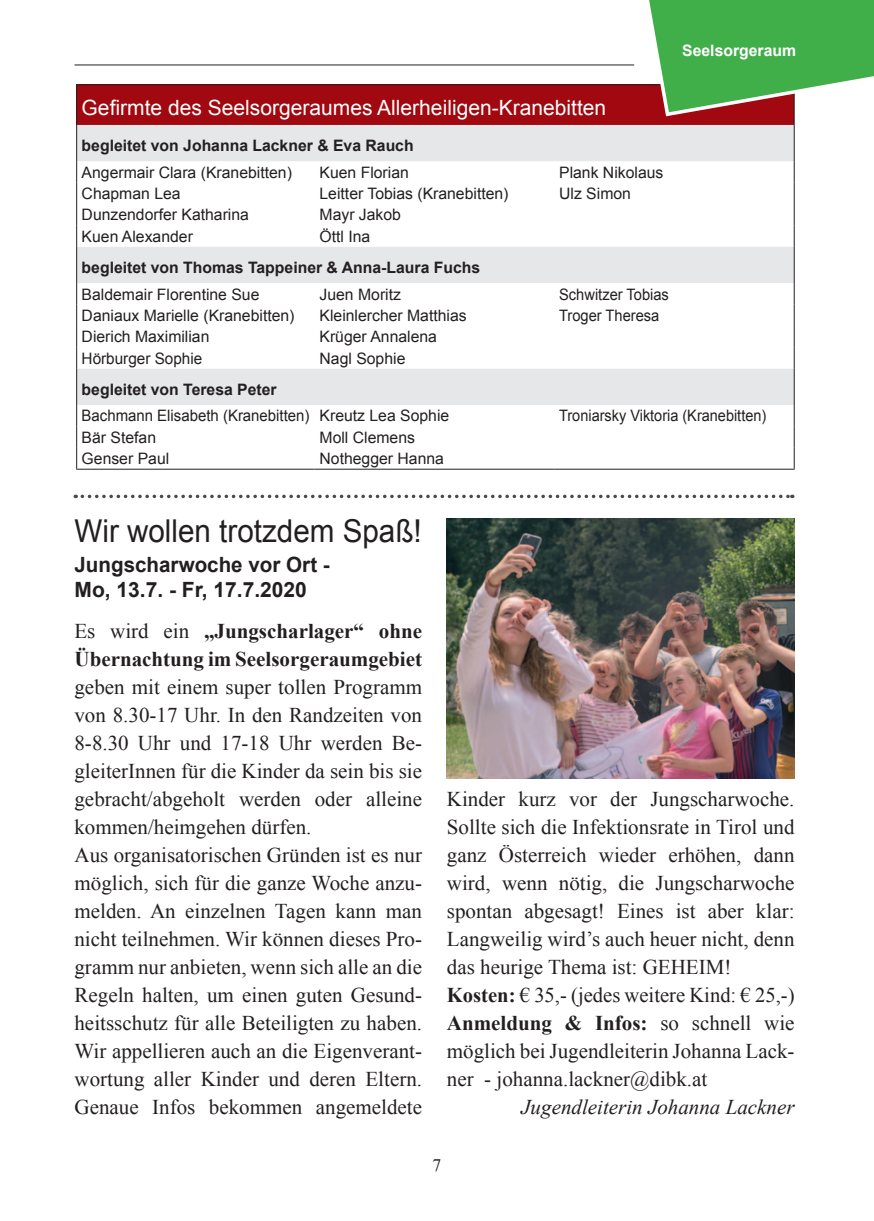
<style>
.page{position:relative;width:874px;height:1221px;background:#fff}
.page>*{position:absolute;margin:0;border:0;box-sizing:border-box;transform-origin:0 0}
.t1{font:31.5px "Arial";color:#231f20;scale:.94 1}
.t2{font:21px/28px "Times New Roman";color:#231f20}
.t3{font:700 21px/28px "Times New Roman";color:#231f20}
.t4{font:21px "Arial";color:#fff}
.t5{font:700 21px/25.2px "Arial";color:#231f20}
.t6{font:italic 21px "Times New Roman";color:#231f20}
.t7{font:17.5px "Times New Roman";color:#231f20}
.t8{font:15.75px "Arial";color:#231f20}
.t9{font:700 15.75px "Arial";color:#231f20}
.t10{font:15.75px "Arial";color:#231f20;scale:.95 1}
.t11{font:15.75px "Arial";color:#231f20;scale:.92 1}
.t12{font:15.75px "Arial";color:#231f20;scale:.93 1}
.t13{font:700 15.75px "Arial";color:#fff}
.s1{font-weight:400}
.s2{font-weight:700}
</style>
<div class="page">
<img style="left:446px;top:519px;width:348px;height:259px">
<div style="left:77px;top:85px;width:716px;height:40px;background:#a1080f"></div>
<svg style="left:77px;top:125px;width:716px;height:280px"></svg>
<hr style="left:76px;top:84px;width:238px;height:1px;background:#231f20">
<hr style="left:76px;top:85px;width:1px;height:40px;background:#231f20">
<hr style="left:314px;top:84px;width:240px;height:1px;background:#231f20">
<hr style="left:554px;top:84px;width:240px;height:1px;background:#231f20">
<hr style="left:793px;top:85px;width:1px;height:40px;background:#231f20">
<hr style="left:76px;top:125px;width:1px;height:36px;background:#231f20">
<hr style="left:793px;top:125px;width:1px;height:36px;background:#231f20">
<svg style="left:76px;top:161px;width:1px;height:86px"></svg>
<svg style="left:793px;top:161px;width:1px;height:86px"></svg>
<hr style="left:76px;top:247px;width:1px;height:36px;background:#231f20">
<hr style="left:793px;top:247px;width:1px;height:36px;background:#231f20">
<svg style="left:76px;top:283px;width:1px;height:86px"></svg>
<svg style="left:793px;top:283px;width:1px;height:86px"></svg>
<hr style="left:76px;top:369px;width:1px;height:36px;background:#231f20">
<hr style="left:793px;top:369px;width:1px;height:36px;background:#231f20">
<svg style="left:76px;top:405px;width:1px;height:63px"></svg>
<svg style="left:793px;top:405px;width:1px;height:63px"></svg>
<hr style="left:76px;top:468px;width:238px;height:1px;background:#231f20">
<hr style="left:314px;top:468px;width:240px;height:1px;background:#231f20">
<hr style="left:554px;top:468px;width:240px;height:1px;background:#231f20">
<svg style="left:82px;top:494px;width:710px;height:4px"></svg>
<svg style="left:629px;top:0;width:244px;height:118px"></svg>
<hr style="left:74px;top:64px;width:559px;height:1px;background:#231f20">
<p class="t13" style="left:682px;top:40px;width:115px">Seelsorgeraum</p>
<p class="t4" style="left:82px;top:94px;width:526px">Gefirmte des Seelsorgeraumes Allerheiligen-Kranebitten</p>
<p class="t9" style="left:82px;top:135px;width:333px">begleitet von Johanna Lackner &amp; Eva Rauch</p>
<p class="t8" style="left:82px;top:162px;width:212px">Angermair Clara (Kranebitten)</p>
<p class="t8" style="left:319px;top:162px;width:91px">Kuen Florian</p>
<p class="t8" style="left:559px;top:162px;width:106px">Plank Nikolaus</p>
<p class="t8" style="left:82px;top:183px;width:100px">Chapman Lea</p>
<p class="t8" style="left:319px;top:183px;width:190px">Leitter Tobias (Kranebitten)</p>
<p class="t8" style="left:559px;top:183px;width:73px">Ulz Simon</p>
<p class="t8" style="left:82px;top:204px;width:169px">Dunzendorfer Katharina</p>
<p class="t8" style="left:319px;top:204px;width:83px">Mayr Jakob</p>
<p class="t8" style="left:82px;top:226px;width:113px">Kuen Alexander</p>
<p class="t8" style="left:319px;top:226px;width:52px">Öttl Ina</p>
<p class="t9" style="left:82px;top:257px;width:400px">begleitet von Thomas Tappeiner &amp; Anna-Laura Fuchs</p>
<p class="t8" style="left:82px;top:284px;width:179px">Baldemair Florentine Sue</p>
<p class="t8" style="left:319px;top:284px;width:83px">Juen Moritz</p>
<p class="t12" style="left:559px;top:284px;width:119px">Schwitzer Tobias</p>
<p class="t8" style="left:82px;top:305px;width:214px">Daniaux Marielle (Kranebitten)</p>
<p class="t8" style="left:319px;top:305px;width:149px">Kleinlercher Matthias</p>
<p class="t12" style="left:559px;top:305px;width:109px">Troger Theresa</p>
<p class="t8" style="left:82px;top:326px;width:129px">Dierich Maximilian</p>
<p class="t8" style="left:319px;top:326px;width:119px">Krüger Annalena</p>
<p class="t8" style="left:82px;top:348px;width:122px">Hörburger Sophie</p>
<p class="t8" style="left:319px;top:348px;width:87px">Nagl Sophie</p>
<p class="t9" style="left:82px;top:379px;width:196px">begleitet von Teresa Peter</p>
<p class="t10" style="left:82px;top:405px;width:388px">Bachmann Elisabeth (Kranebitten) Kreutz Lea Sophie</p>
<p class="t11" style="left:559px;top:405px;width:226px">Troniarsky Viktoria (Kranebitten)</p>
<p class="t8" style="left:82px;top:427px;width:76px">Bär Stefan</p>
<p class="t8" style="left:319px;top:427px;width:97px">Moll Clemens</p>
<p class="t8" style="left:82px;top:448px;width:89px">Genser Paul</p>
<p class="t8" style="left:319px;top:448px;width:126px">Nothegger Hanna</p>
<h1 class="t1" style="left:74px;top:510px;width:371px">Wir wollen trotzdem Spaß!</h1>
<p class="t5" style="left:74px;top:552px;width:257px">Jungscharwoche vor Ort -<br>Mo, 13.7. - Fr, 17.7.2020</p>
<p class="t3" style="left:74px;top:616px;width:349px"><span class="s1">Es wird ein</span> „Jungscharlager“ ohne<br>Übernachtung im Seelsorgeraumgebiet</p>
<p class="t2" style="left:74px;top:673px;width:349px">geben mit einem super tollen Programm von 8.30-17 Uhr. In den Randzeiten von 8-8.30 Uhr und 17-18 Uhr werden Be&shy;gleiterInnen für die Kinder da sein bis sie gebracht/abgeholt werden oder alleine kommen/heimgehen dürfen.<br>Aus organisatorischen Gründen ist es nur möglich, sich für die ganze Woche anzu&shy;melden. An einzelnen Tagen kann man nicht teilnehmen. Wir können dieses Pro&shy;gramm nur anbieten, wenn sich alle an die Regeln halten, um einen guten Gesund&shy;heitsschutz für alle Beteiligten zu haben.<br>Wir appellieren auch an die Eigenverant&shy;wortung aller Kinder und deren Eltern.<br>Genaue Infos bekommen angemeldete</p>
<p class="t2" style="left:446px;top:784px;width:349px">Kinder kurz vor der Jungscharwoche.<br>Sollte sich die Infektionsrate in Tirol und ganz Österreich wieder erhöhen, dann wird, wenn nötig, die Jungscharwoche spontan abgesagt! Eines ist aber klar:<br>Langweilig wird’s auch heuer nicht, denn das heurige Thema ist: GEHEIM!<br><span class="s2">Kosten:</span> € 35,- (jedes weitere Kind: € 25,-)<br><span class="s2">Anmeldung &amp; Infos:</span> so schnell wie möglich bei Jugendleiterin Johanna Lack&shy;ner - johanna.lackner@dibk.at</p>
<p class="t6" style="left:521px;top:1092px;width:274px">Jugendleiterin Johanna Lackner</p>
<p class="t7" style="left:432px;top:1152px;width:10px">7</p>
</div>
